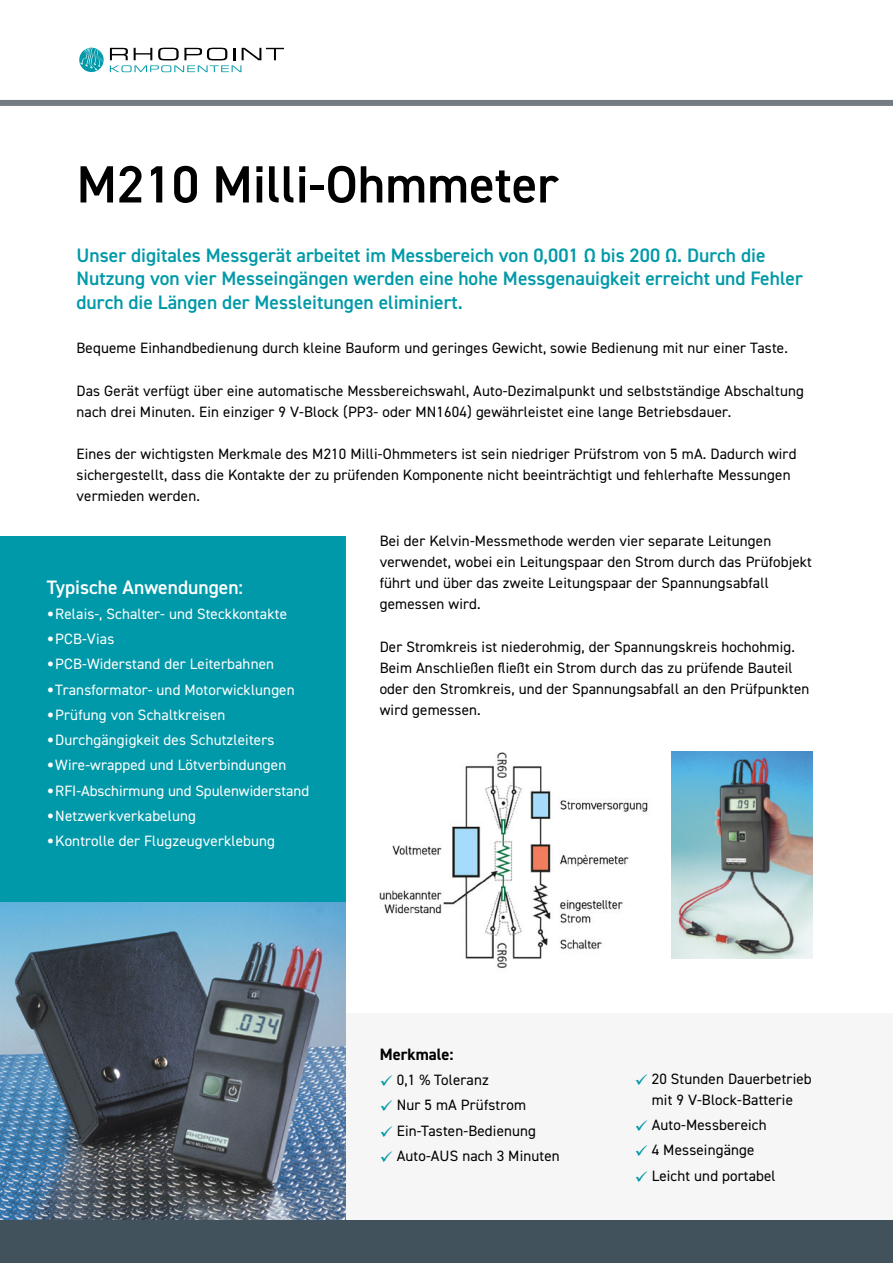
<style>
.page{position:relative;width:893px;height:1263px;background:#fff}
.page>*{position:absolute;margin:0;border:0;box-sizing:border-box;transform-origin:0 0}
.t1{font:600 52.5px "DIN2014";color:#000}
.t2{font:600 19.5px/23.4px "DIN2014";color:#0099a8}
.t3{font:600 19.5px "DIN2014";color:#fff}
.t4{font:700 16.5px "DIN2014";color:#000}
.t5{font:15px/21px "DIN2014";letter-spacing:.01em;color:#000}
.t6{font:15px/25.2px "DIN2014";letter-spacing:.01em;color:#fff}
</style>
<div class="page">
<div style="left:0;top:100px;width:893px;height:6px;background:#747b83"></div>
<svg style="left:79px;top:48px;width:25px;height:24px"></svg>
<svg style="left:80px;top:48px;width:23px;height:22px"></svg>
<svg style="left:110px;top:48px;width:174px;height:24px"></svg>
<div style="left:346px;top:1013px;width:547px;height:207px;background:#f6f6f6"></div>
<div style="left:0;top:536px;width:346px;height:685px;background:#0099a9"></div>
<img style="left:0;top:902px;width:346px;height:318px">
<img style="left:379px;top:752px;width:269px;height:216px">
<img style="left:671px;top:752px;width:141px;height:206px">
<div style="left:0;top:1220px;width:893px;height:43px;background:#42525c"></div>
<h1 class="t1" style="left:77px;top:166px;width:483px">M210 Milli-Ohmmeter</h1>
<h2 class="t2" style="left:77px;top:245px;width:728px">Unser digitales Messgerät arbeitet im Messbereich von 0,001 Ω bis 200 Ω. Durch die<br>Nutzung von vier Messeingängen werden eine hohe Messgenauigkeit erreicht und Fehler durch die Längen der Messleitungen eliminiert.</h2>
<p class="t5" style="left:77px;top:338px;width:713px">Bequeme Einhandbedienung durch kleine Bauform und geringes Gewicht, sowie Bedienung mit nur einer Taste.</p>
<p class="t5" style="left:77px;top:380px;width:729px">Das Gerät verfügt über eine automatische Messbereichswahl, Auto-Dezimalpunkt und selbstständige Abschaltung nach drei Minuten. Ein einziger 9 V-Block (PP3- oder MN1604) gewährleistet eine lange Betriebsdauer.</p>
<p class="t5" style="left:77px;top:444px;width:721px">Eines der wichtigsten Merkmale des M210 Milli-Ohmmeters ist sein niedriger Prüfstrom von 5 mA. Dadurch wird sichergestellt, dass die Kontakte der zu prüfenden Komponente nicht beeinträchtigt und fehlerhafte Messungen vermieden werden.</p>
<p class="t5" style="left:380px;top:531px;width:434px">Bei der Kelvin-Messmethode werden vier separate Leitungen verwendet, wobei ein Leitungspaar den Strom durch das Prüfobjekt führt und über das zweite Leitungspaar der Spannungsabfall gemessen wird.</p>
<p class="t5" style="left:380px;top:637px;width:431px">Der Stromkreis ist niederohmig, der Spannungskreis hochohmig.<br>Beim Anschließen fließt ein Strom durch das zu prüfende Bauteil oder den Stromkreis, und der Spannungsabfall an den Prüfpunkten wird gemessen.</p>
<h2 class="t3" style="left:47px;top:580px;width:198px">Typische Anwendungen:</h2>
<p class="t6" style="left:55px;top:602px;width:255px">Relais-, Schalter- und Steckkontakte<br>PCB-Vias<br>PCB-Widerstand der Leiterbahnen<br>Transformator- und Motorwicklungen<br>Prüfung von Schaltkreisen<br>Durchgängigkeit des Schutzleiters<br>Wire-wrapped und Lötverbindungen<br>RFI-Abschirmung und Spulenwiderstand<br>Netzwerkverkabelung<br>Kontrolle der Flugzeugverklebung</p>
<p class="t4" style="left:380px;top:1048px;width:75px">Merkmale:</p>
<p class="t5" style="left:397px;top:1068px;width:165px;line-height:25.2px">0,1 % Toleranz<br>Nur 5 mA Prüfstrom<br>Ein-Tasten-Bedienung<br>Auto-AUS nach 3 Minuten</p>
<p class="t5" style="left:652px;top:1069px;width:161px">20 Stunden Dauerbetrieb mit 9 V-Block-Batterie</p>
<p class="t5" style="left:652px;top:1113px;width:126px;line-height:25.2px">Auto-Messbereich<br>4 Messeingänge<br>Leicht und portabel</p>
</div>
